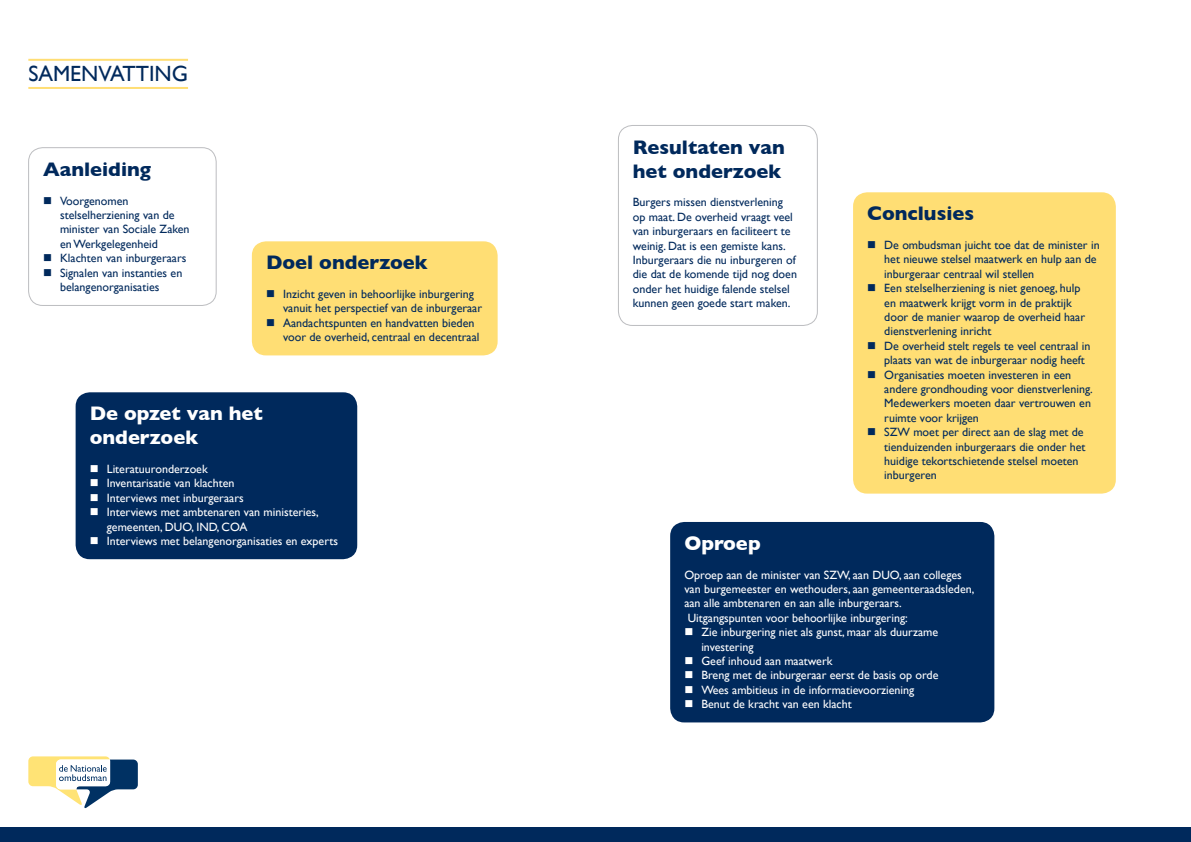
<style>
.page{position:relative;width:1191px;height:842px;background:#fff}
.page>*{position:absolute;margin:0;border:0;box-sizing:border-box;transform-origin:0 0}
.KOP_Gele_lijnen{font:22px "Gill Sans";color:#00295c}
.KOP_Blauw{font:700 20px "Gill Sans";color:#00295c}
.KOP_Wit{font:700 20px/24px "Gill Sans";color:#fff}
.Broodtekst_Blauw{font:12px/14.4px "Gill Sans";color:#00295c}
.Broodtekst_Wit{font:12px/14.4px "Gill Sans";color:#fff}
</style>
<div class="page">
<div style="left:0;top:828px;width:1191px;height:14px;background:#00295c"></div>
<svg style="left:28px;top:756px;width:110px;height:52px"></svg>
<div style="left:76px;top:392px;width:281px;height:167px;background:#00295c;border-radius:14px"></div>
<div style="left:670px;top:522px;width:324px;height:200px;background:#00295c;border-radius:14px"></div>
<div style="left:252px;top:241px;width:245px;height:114px;background:#ffde74;border-radius:14px"></div>
<div style="left:853px;top:192px;width:262px;height:302px;background:#ffde74;border-radius:14px"></div>
<div style="left:28px;top:147px;width:188px;height:159px;border:1px solid #bcbdc0;border-radius:14px"></div>
<div style="left:618px;top:125px;width:199px;height:201px;border:1px solid #bcbdc0;border-radius:14px"></div>
<hr style="left:28px;top:59px;width:160px;height:2px;background:#ffde74">
<hr style="left:28px;top:87px;width:160px;height:2px;background:#ffde74">
<p class="KOP_Gele_lijnen" style="left:28px;top:60px;width:161px">SAMENVATTING</p>
<p class="KOP_Blauw" style="left:633px;top:131px;width:153px">Resultaten van</p>
<p class="KOP_Blauw" style="left:633px;top:155px;width:150px">het onderzoek</p>
<p class="Broodtekst_Blauw" style="left:633px;top:195px;width:166px">Burgers missen dienstverlening op maat. De overheid vraagt veel van inburgeraars en faciliteert te weinig. Dat is een gemiste kans.<br>Inburgeraars die nu inburgeren of die dat de komende tijd nog doen onder het huidige falende stelsel kunnen geen goede start maken.</p>
<p class="KOP_Blauw" style="left:43px;top:153px;width:110px">Aanleiding</p>
<p class="Broodtekst_Blauw" style="left:60px;top:193px;width:131px">Voorgenomen stelselherziening van de minister van Sociale Zaken en Werkgelegenheid</p>
<p class="Broodtekst_Blauw" style="left:60px;top:251px;width:128px">Klachten van inburgeraars</p>
<p class="Broodtekst_Blauw" style="left:60px;top:265px;width:124px">Signalen van instanties en belangenorganisaties</p>
<p class="KOP_Blauw" style="left:867px;top:198px;width:108px">Conclusies</p>
<p class="Broodtekst_Blauw" style="left:884px;top:238px;width:217px">De ombudsman juicht toe dat de minister in het nieuwe stelsel maatwerk en hulp aan de inburgeraar centraal wil stellen</p>
<p class="Broodtekst_Blauw" style="left:884px;top:281px;width:202px">Een stelselherziening is niet genoeg, hulp en maatwerk krijgt vorm in de praktijk door de manier waarop de overheid haar dienstverlening inricht</p>
<p class="Broodtekst_Blauw" style="left:884px;top:338px;width:208px">De overheid stelt regels te veel centraal in plaats van wat de inburgeraar nodig heeft</p>
<p class="Broodtekst_Blauw" style="left:884px;top:367px;width:210px">Organisaties moeten investeren in een andere grondhouding voor dienstverlening.<br>Medewerkers moeten daar vertrouwen en ruimte voor krijgen</p>
<p class="Broodtekst_Blauw" style="left:884px;top:425px;width:203px">SZW moet per direct aan de slag met de tienduizenden inburgeraars die onder het huidige tekortschietende stelsel moeten inburgeren</p>
<p class="KOP_Blauw" style="left:266px;top:247px;width:163px">Doel onderzoek</p>
<p class="Broodtekst_Blauw" style="left:283px;top:287px;width:201px">Inzicht geven in behoorlijke inburgering vanuit het perspectief van de inburgeraar</p>
<p class="Broodtekst_Blauw" style="left:283px;top:315px;width:198px">Aandachtspunten en handvatten bieden voor de overheid, centraal en decentraal</p>
<p class="KOP_Wit" style="left:90px;top:401px;width:175px">De opzet van het onderzoek</p>
<p class="Broodtekst_Wit" style="left:107px;top:462px;width:102px">Literatuuronderzoek</p>
<p class="Broodtekst_Wit" style="left:107px;top:476px;width:129px">Inventarisatie van klachten</p>
<p class="Broodtekst_Wit" style="left:107px;top:490px;width:138px">Interviews met inburgeraars</p>
<p class="Broodtekst_Wit" style="left:107px;top:505px;width:214px">Interviews met ambtenaren van ministeries, gemeenten, DUO, IND, COA</p>
<p class="Broodtekst_Wit" style="left:107px;top:534px;width:233px">Interviews met belangenorganisaties en experts</p>
<p class="KOP_Wit" style="left:684px;top:531px;width:78px">Oproep</p>
<p class="Broodtekst_Wit" style="left:684px;top:567px;width:291px">Oproep aan de minister van SZW, aan DUO, aan colleges van burgemeester en wethouders, aan gemeenteraadsleden, aan alle ambtenaren en aan alle inburgeraars.<br>Uitgangspunten voor behoorlijke inburgering:</p>
<p class="Broodtekst_Wit" style="left:701px;top:625px;width:238px">Zie inburgering niet als gunst, maar als duurzame investering</p>
<p class="Broodtekst_Wit" style="left:701px;top:654px;width:133px">Geef inhoud aan maatwerk</p>
<p class="Broodtekst_Wit" style="left:701px;top:668px;width:239px">Breng met de inburgeraar eerst de basis op orde</p>
<p class="Broodtekst_Wit" style="left:701px;top:682px;width:214px">Wees ambitieus in de informatievoorziening</p>
<p class="Broodtekst_Wit" style="left:701px;top:697px;width:152px">Benut de kracht van een klacht</p>
</div>
